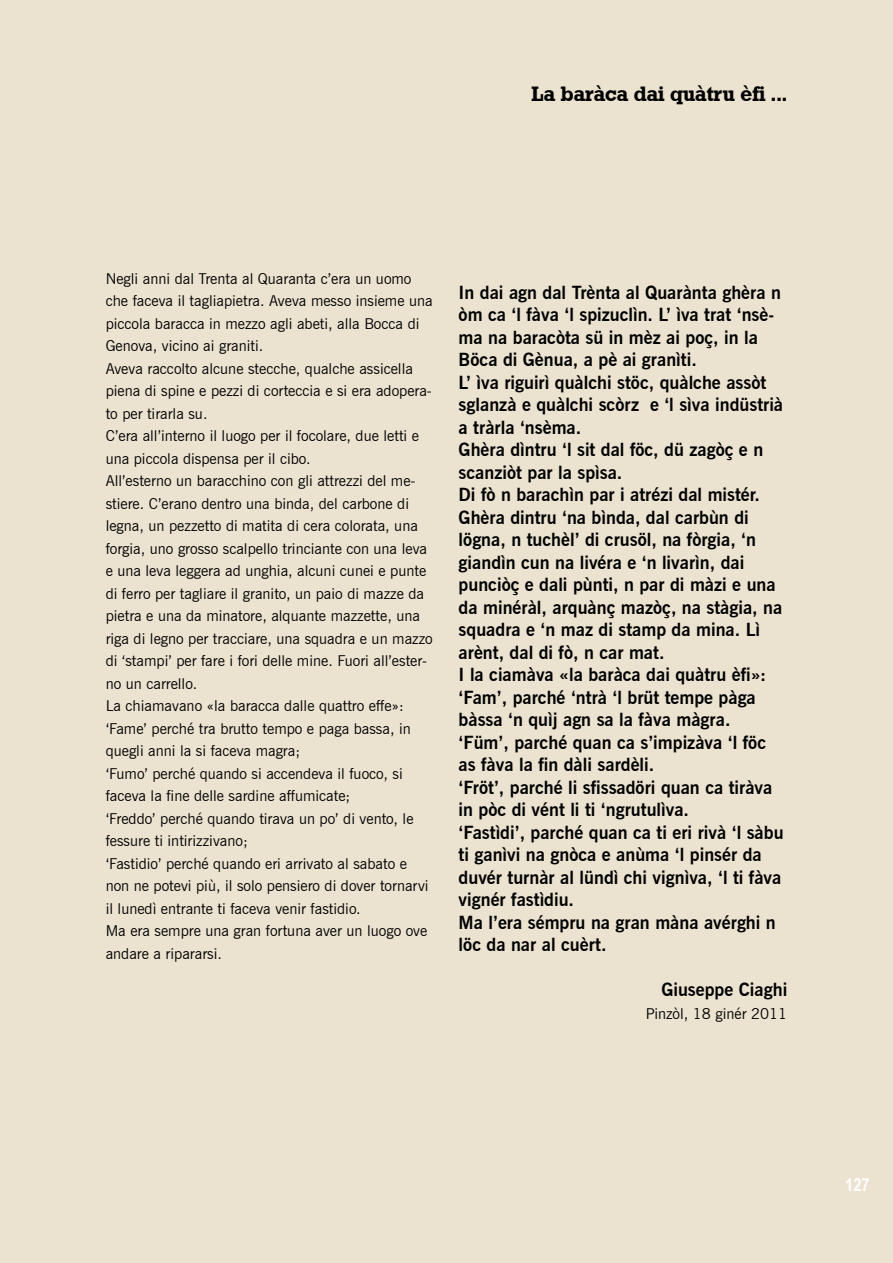
<style>
.page{position:relative;width:893px;height:1263px;background:#ebe3d0}
.page>*{position:absolute;margin:0;border:0;box-sizing:border-box;transform-origin:0 0}
.t1{font:21px "Geometric Slab 712 BT Bold A";color:#000}
.t2{font:700 18px/22.5px "News Gothic BT";color:#000}
.t3{font:700 18px "Arial Narrow";color:#fff}
.t4{font:15px/22.5px "News Gothic BT";color:#000}
</style>
<div class="page">
<h1 class="t1" style="left:531px;top:81px;width:257px">La baràca dai quàtru èfi ...</h1>
<p class="t4" style="left:106px;top:267px;width:329px">Negli anni dal Trenta al Quaranta c’era un uomo che faceva il tagliapietra. Aveva messo insieme una piccola baracca in mezzo agli abeti, alla Bocca di Genova, vicino ai graniti.<br>Aveva raccolto alcune stecche, qualche assicella piena di spine e pezzi di corteccia e si era adopera&shy;to per tirarla su.<br>C’era all’interno il luogo per il focolare, due letti e una piccola dispensa per il cibo.<br>All’esterno un baracchino con gli attrezzi del me&shy;stiere. C’erano dentro una binda, del carbone di legna, un pezzetto di matita di cera colorata, una forgia, uno grosso scalpello trinciante con una leva e una leva leggera ad unghia, alcuni cunei e punte di ferro per tagliare il granito, un paio di mazze da pietra e una da minatore, alquante mazzette, una riga di legno per tracciare, una squadra e un mazzo di ‘stampi’ per fare i fori delle mine. Fuori all’ester&shy;no un carrello.<br>La chiamavano «la baracca dalle quattro effe»: ‘Fame’ perché tra brutto tempo e paga bassa, in quegli anni la si faceva magra;<br>‘Fumo’ perché quando si accendeva il fuoco, si faceva la fine delle sardine affumicate;<br>‘Freddo’ perché quando tirava un po’ di vento, le fessure ti intirizzivano;<br>‘Fastidio’ perché quando eri arrivato al sabato e non ne potevi più, il solo pensiero di dover tornarvi il lunedì entrante ti faceva venir fastidio.<br>Ma era sempre una gran fortuna aver un luogo ove andare a ripararsi.</p>
<p class="t2" style="left:459px;top:281px;width:326px">In dai agn dal Trènta al Quarànta ghèra n òm ca ‘l fàva ‘l spizuclìn. L’ ìva trat ‘nsè&shy;ma na baracòta sü in mèz ai poç, in la Böca di Gènua, a pè ai granìti.<br>L’ ìva riguirì quàlchi stöc, quàlche assòt sglanzà e quàlchi scòrz e ‘l sìva indüstrià a tràrla ‘nsèma.<br>Ghèra dìntru ‘l sit dal föc, dü zagòç e n scanziòt par la spìsa.<br>Di fò n barachìn par i atrézi dal mistér.<br>Ghèra dintru ‘na bìnda, dal carbùn di lögna, n tuchèl’ di crusöl, na fòrgia, ‘n giandìn cun na livéra e ‘n livarìn, dai punciòç e dali pùnti, n par di màzi e una da minéràl, arquànç mazòç, na stàgia, na squadra e ‘n maz di stamp da mina. Lì arènt, dal di fò, n car mat.<br>I la ciamàva «la baràca dai quàtru èfi»: ‘Fam’, parché ‘ntrà ‘l brüt tempe pàga bàssa ‘n quìj agn sa la fàva màgra. ‘Füm’, parché quan ca s’impizàva ‘l föc as fàva la fin dàli sardèli.<br>‘Fröt’, parché li sfissadöri quan ca tiràva in pòc di vént li ti ‘ngrutulìva.<br>‘Fastìdi’, parché quan ca ti eri rivà ‘l sàbu ti ganìvi na gnòca e anùma ‘l pinsér da duvér turnàr al lündì chi vignìva, ‘l ti fàva vignér fastìdiu.<br>Ma l’era sémpru na gran màna avérghi n löc da nar al cuèrt.</p>
<p class="t2" style="left:661px;top:978px;width:127px">Giuseppe Ciaghi</p>
<p class="t4" style="left:646px;top:1002px;width:143px">Pinzòl, 18 ginér 2011</p>
<p class="t3" style="left:845px;top:1171px;width:26px">127</p>
</div>
